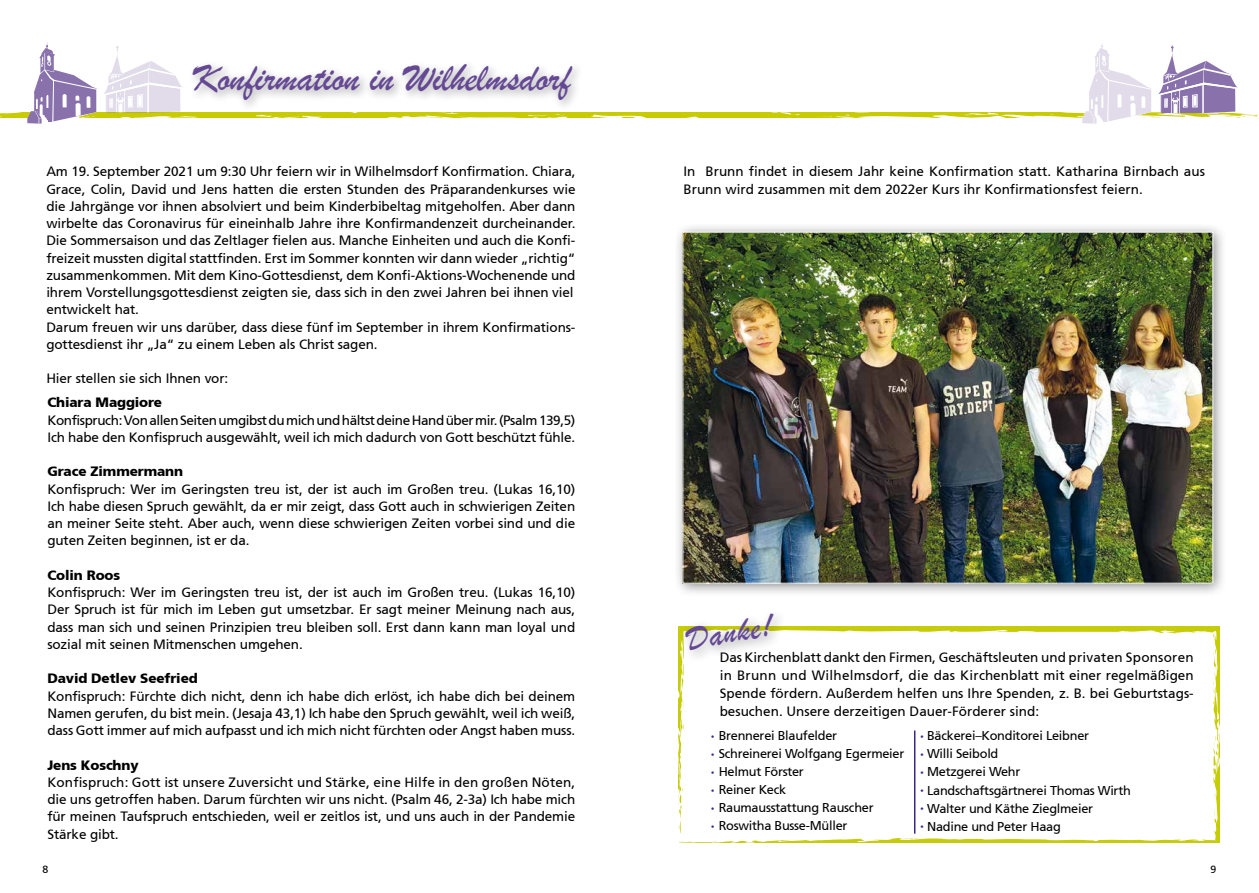
<style>
.page{position:relative;width:1259px;height:893px;background:#fff}
.page>*{position:absolute;margin:0;border:0;box-sizing:border-box;transform-origin:0 0}
.t1{font:40.5px "Brush Script";letter-spacing:-.01em;color:#644894}
.t2{font:34.35px "Brush Script";color:#644894}
.t3{font:13.5px/17.2px "Frutiger";letter-spacing:-.01em;color:#000;text-align:justify}
.t4{font:900 13.5px "Frutiger";letter-spacing:-.01em;color:#000}
.t5{font:12.75px/18px "Frutiger";letter-spacing:-.02em;color:#000}
.t6{font:10.5px "Frutiger";color:#000}
.s1{font-weight:900;color:#3e2782}
</style>
<div class="page">
<svg style="left:0;top:42px;width:1258px;height:82px"></svg>
<svg style="left:678px;top:627px;width:541px;height:215px"></svg>
<svg style="left:678px;top:788px;width:5px;height:54px"></svg>
<svg style="left:680px;top:719px;width:4px;height:15px"></svg>
<svg style="left:681px;top:702px;width:3px;height:7px"></svg>
<svg style="left:681px;top:664px;width:3px;height:26px"></svg>
<svg style="left:1190px;top:632px;width:12px;height:1px"></svg>
<svg style="left:1213px;top:649px;width:3px;height:37px"></svg>
<svg style="left:1213px;top:695px;width:5px;height:14px"></svg>
<svg style="left:1213px;top:726px;width:7px;height:40px"></svg>
<svg style="left:1214px;top:790px;width:2px;height:12px"></svg>
<div style="left:678px;top:607px;width:109px;height:57px;background:#000;opacity:.2"></div>
<div style="left:673px;top:223px;width:554px;height:375px;background:#000;opacity:.45"></div>
<img style="left:684px;top:234px;width:527px;height:348px">
<h1 class="t1" style="left:193px;top:53px;width:379px">Konfirmation in Wilhelmsdorf</h1>
<p class="t3" style="left:46px;top:163px;width:530px;text-align:left">Am 19. September 2021 um 9:30 Uhr feiern wir in Wilhelmsdorf Konfirmation. Chiara, Grace, Colin, David und Jens hatten die ersten Stunden des Präparandenkurses wie die Jahrgänge vor ihnen absolviert und beim Kinderbibeltag mitgeholfen. Aber dann wirbelte das Coronavirus für eineinhalb Jahre ihre Konfirmandenzeit durcheinander.<br>Die Sommersaison und das Zeltlager fielen aus. Manche Einheiten und auch die Konfi&shy;freizeit mussten digital stattfinden. Erst im Sommer konnten wir dann wieder „richtig“ zusammenkommen. Mit dem Kino-Gottesdienst, dem Konfi-Aktions-Wochenende und ihrem Vorstellungsgottesdienst zeigten sie, dass sich in den zwei Jahren bei ihnen viel entwickelt hat.<br>Darum freuen wir uns darüber, dass diese fünf im September in ihrem Konfirmations&shy;gottesdienst ihr „Ja“ zu einem Leben als Christ sagen.</p>
<p class="t3" style="left:46px;top:370px;width:183px">Hier stellen sie sich Ihnen vor:</p>
<p class="t4" style="left:47px;top:394px;width:116px">Chiara Maggiore</p>
<p class="t3" style="left:47px;top:411px;width:529px">Konfispruch: Von allen Seiten umgibst du mich und hältst deine Hand über mir. (Psalm 139,5)<br>Ich habe den Konfispruch ausgewählt, weil ich mich dadurch von Gott beschützt fühle.</p>
<p class="t4" style="left:47px;top:463px;width:137px">Grace Zimmermann</p>
<p class="t3" style="left:47px;top:480px;width:529px">Konfispruch: Wer im Geringsten treu ist, der ist auch im Großen treu. (Lukas 16,10)<br>Ich habe diesen Spruch gewählt, da er mir zeigt, dass Gott auch in schwierigen Zeiten an meiner Seite steht. Aber auch, wenn diese schwierigen Zeiten vorbei sind und die guten Zeiten beginnen, ist er da.</p>
<p class="t4" style="left:47px;top:567px;width:74px">Colin Roos</p>
<p class="t3" style="left:47px;top:584px;width:529px">Konfispruch: Wer im Geringsten treu ist, der ist auch im Großen treu. (Lukas 16,10)<br>Der Spruch ist für mich im Leben gut umsetzbar. Er sagt meiner Meinung nach aus, dass man sich und seinen Prinzipien treu bleiben soll. Erst dann kann man loyal und sozial mit seinen Mitmenschen umgehen.</p>
<p class="t4" style="left:47px;top:670px;width:152px">David Detlev Seefried</p>
<p class="t3" style="left:47px;top:687px;width:529px">Konfispruch: Fürchte dich nicht, denn ich habe dich erlöst, ich habe dich bei deinem Namen gerufen, du bist mein. (Jesaja 43,1) Ich habe den Spruch gewählt, weil ich weiß, dass Gott immer auf mich aufpasst und ich mich nicht fürchten oder Angst haben muss.</p>
<p class="t4" style="left:47px;top:757px;width:93px">Jens Koschny</p>
<p class="t3" style="left:47px;top:774px;width:529px">Konfispruch: Gott ist unsere Zuversicht und Stärke, eine Hilfe in den großen Nöten, die uns getroffen haben. Darum fürchten wir uns nicht. (Psalm 46, 2-3a) Ich habe mich für meinen Taufspruch entschieden, weil er zeitlos ist, und uns auch in der Pandemie Stärke gibt.</p>
<p class="t3" style="left:683px;top:163px;width:523px">In Brunn findet in diesem Jahr keine Konfirmation statt. Katharina Birnbach aus<br>Brunn wird zusammen mit dem 2022er Kurs ihr Konfirmationsfest feiern.</p>
<h2 class="t2" style="left:683px;top:619px;width:88px;rotate:-10deg">Danke!</h2>
<p class="t3" style="left:719px;top:649px;width:475px;line-height:18px">Das Kirchenblatt dankt den Firmen, Geschäftsleuten und privaten Sponsoren in Brunn und Wilhelmsdorf, die das Kirchenblatt mit einer regelmäßigen Spende fördern. Außerdem helfen uns Ihre Spenden, z. B. bei Geburtstags&shy;besuchen. Unsere derzeitigen Dauer-Förderer sind:</p>
<p class="t5" style="left:920px;top:727px;width:212px"><span class="s1">·</span> Bäckerei–Konditorei Leibner<br><span class="s1">·</span> Willi Seibold<br><span class="s1">·</span> Metzgerei Wehr<br><span class="s1">·</span> Landschaftsgärtnerei Thomas Wirth <span class="s1">·</span> Walter und Käthe Zieglmeier<br><span class="s1">·</span> Nadine und Peter Haag</p>
<p class="t5" style="left:711px;top:727px;width:195px"><span class="s1">·</span> Brennerei Blaufelder<br><span class="s1">·</span> Schreinerei Wolfgang Egermeier <span class="s1">·</span> Helmut Förster<br><span class="s1">·</span> Reiner Keck<br><span class="s1">·</span> Raumausstattung Rauscher<br><span class="s1">·</span> Roswitha Busse-Müller</p>
<p class="t6" style="left:43px;top:863px;width:7px">8</p>
<p class="t6" style="left:1210px;top:863px;width:7px">9</p>
</div>
